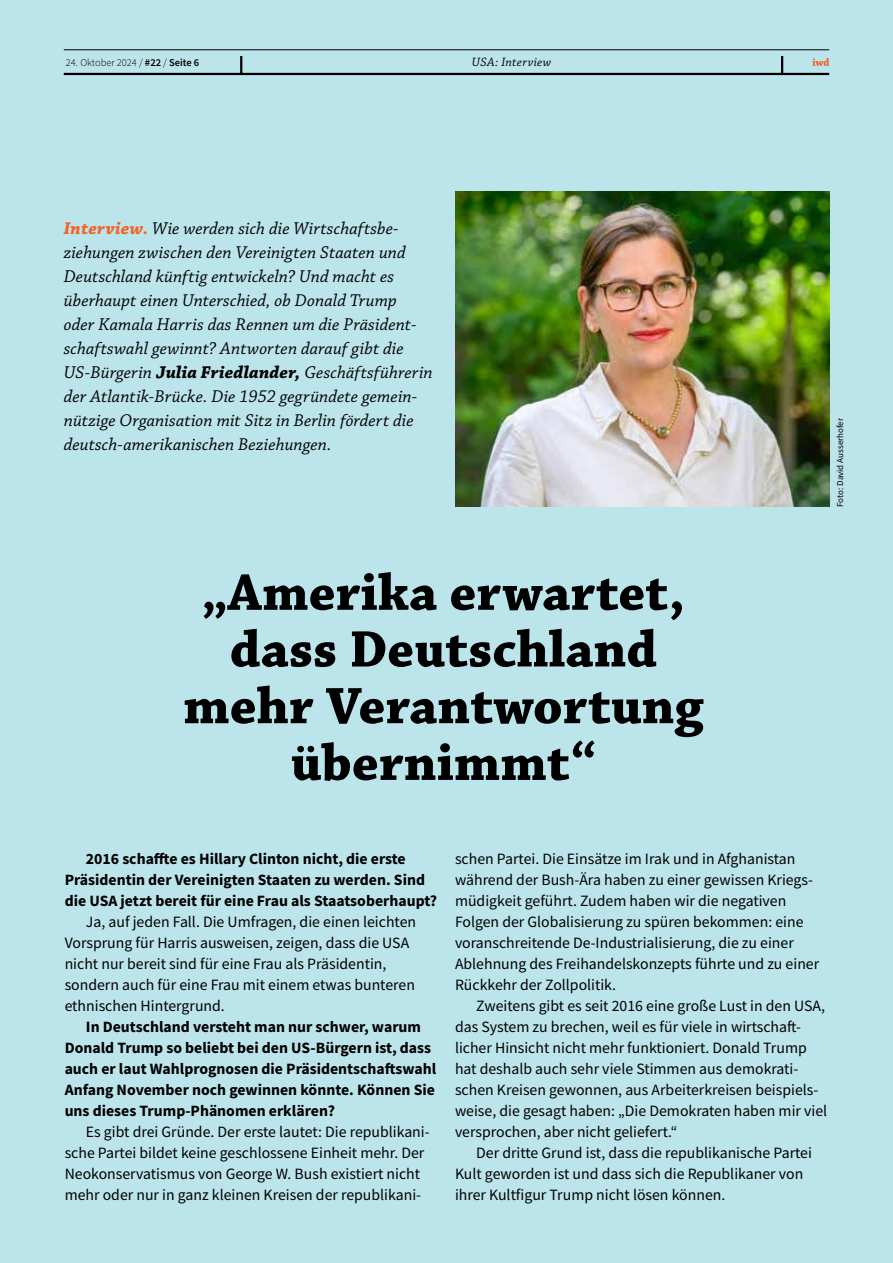
<style>
.page{position:relative;width:893px;height:1263px;background:#bce4eb}
.page>*{position:absolute;margin:0;border:0;box-sizing:border-box;transform-origin:0 0}
.t1{font:700 54px/56.7px "Chaparral Pro";color:#000;text-align:center}
.t2{font:italic 18px/24px "Chaparral Pro";letter-spacing:.005em;color:#000}
.t3{font:15.75px/21px "Source Sans Pro";color:#000}
.t4{font:700 15.75px/21px "Source Sans Pro";color:#000}
.t5{font:italic 12.75px "Chaparral Pro";letter-spacing:.025em;color:#000}
.t6{font:300 10.5px "Source Sans Pro";color:#000}
.t7{font:9px "Source Sans Pro";color:#000}
.s1{font-weight:600}
.s2{font-weight:700;color:#f26529}
.s3{font-weight:700}
</style>
<div class="page">
<hr style="left:64px;top:50px;width:765px;height:1px;background:#000">
<hr style="left:64px;top:73px;width:765px;height:2px;background:#000">
<svg style="left:240px;top:56px;width:2px;height:17px"></svg>
<svg style="left:781px;top:56px;width:2px;height:17px"></svg>
<svg style="left:812px;top:58px;width:17px;height:8px"></svg>
<img style="left:455px;top:192px;width:374px;height:315px">
<p class="t6" style="left:66px;top:56px;width:135px">24. Oktober 2024 / <span class="s1">#22</span> / <span class="s1">Seite 6</span></p>
<p class="t5" style="left:472px;top:55px;width:81px">USA: Interview</p>
<p class="t2" style="left:64px;top:217px;width:370px"><span class="s2">Interview.</span> Wie werden sich die Wirtschaftsbe&shy;ziehungen zwischen den Vereinigten Staaten und Deutschland künftig entwickeln? Und macht es überhaupt einen Unterschied, ob Donald Trump<br>oder Kamala Harris das Rennen um die Präsident&shy;schaftswahl gewinnt? Antworten darauf gibt die US-Bürgerin <span class="s3">Julia Friedlander,</span> Geschäftsführerin der Atlantik-Brücke. Die 1952 gegründete gemein&shy;nützige Organisation mit Sitz in Berlin fördert die deutsch-amerikanischen Beziehungen.</p>
<h1 class="t1" style="left:183px;top:566px;width:522px">„Amerika erwartet, dass Deutschland mehr Verantwortung übernimmt“</h1>
<p class="t7" style="left:834px;top:507px;width:90px;rotate:-90deg">Foto: David Ausserhofer</p>
<p class="t4" style="left:65px;top:848px;width:374px;text-indent:21px">2016 schaffte es Hillary Clinton nicht, die erste<br>Präsidentin der Vereinigten Staaten zu werden. Sind die USA jetzt bereit für eine Frau als Staatsoberhaupt?</p>
<p class="t3" style="left:65px;top:911px;width:353px;text-indent:21px">Ja, auf jeden Fall. Die Umfragen, die einen leichten Vorsprung für Harris ausweisen, zeigen, dass die USA nicht nur bereit sind für eine Frau als Präsidentin, sondern auch für eine Frau mit einem etwas bunteren ethnischen Hintergrund.</p>
<p class="t4" style="left:65px;top:1016px;width:373px;text-indent:21px">In Deutschland versteht man nur schwer, warum Donald Trump so beliebt bei den US-Bürgern ist, dass auch er laut Wahlprognosen die Präsidentschaftswahl Anfang November noch gewinnen könnte. Können Sie uns dieses Trump-Phänomen erklären?</p>
<p class="t3" style="left:65px;top:1121px;width:367px;text-indent:21px">Es gibt drei Gründe. Der erste lautet: Die republikani&shy;sche Partei bildet keine geschlossene Einheit mehr. Der Neokonservatismus von George W. Bush existiert nicht mehr oder nur in ganz kleinen Kreisen der republikani-</p>
<p class="t3" style="left:455px;top:848px;width:366px">schen Partei. Die Einsätze im Irak und in Afghanistan während der Bush-Ära haben zu einer gewissen Kriegs&shy;müdigkeit geführt. Zudem haben wir die negativen Folgen der Globalisierung zu spüren bekommen: eine voranschreitende De-Industrialisierung, die zu einer Ablehnung des Freihandelskonzepts führte und zu einer Rückkehr der Zollpolitik.</p>
<p class="t3" style="left:455px;top:995px;width:374px;text-indent:21px">Zweitens gibt es seit 2016 eine große Lust in den USA, das System zu brechen, weil es für viele in wirtschaft&shy;licher Hinsicht nicht mehr funktioniert. Donald Trump hat deshalb auch sehr viele Stimmen aus demokrati&shy;schen Kreisen gewonnen, aus Arbeiterkreisen beispiels&shy;weise, die gesagt haben: „Die Demokraten haben mir viel versprochen, aber nicht geliefert.“</p>
<p class="t3" style="left:455px;top:1142px;width:358px;text-indent:21px">Der dritte Grund ist, dass die republikanische Partei<br>Kult geworden ist und dass sich die Republikaner von ihrer Kultfigur Trump nicht lösen können.</p>
</div>
